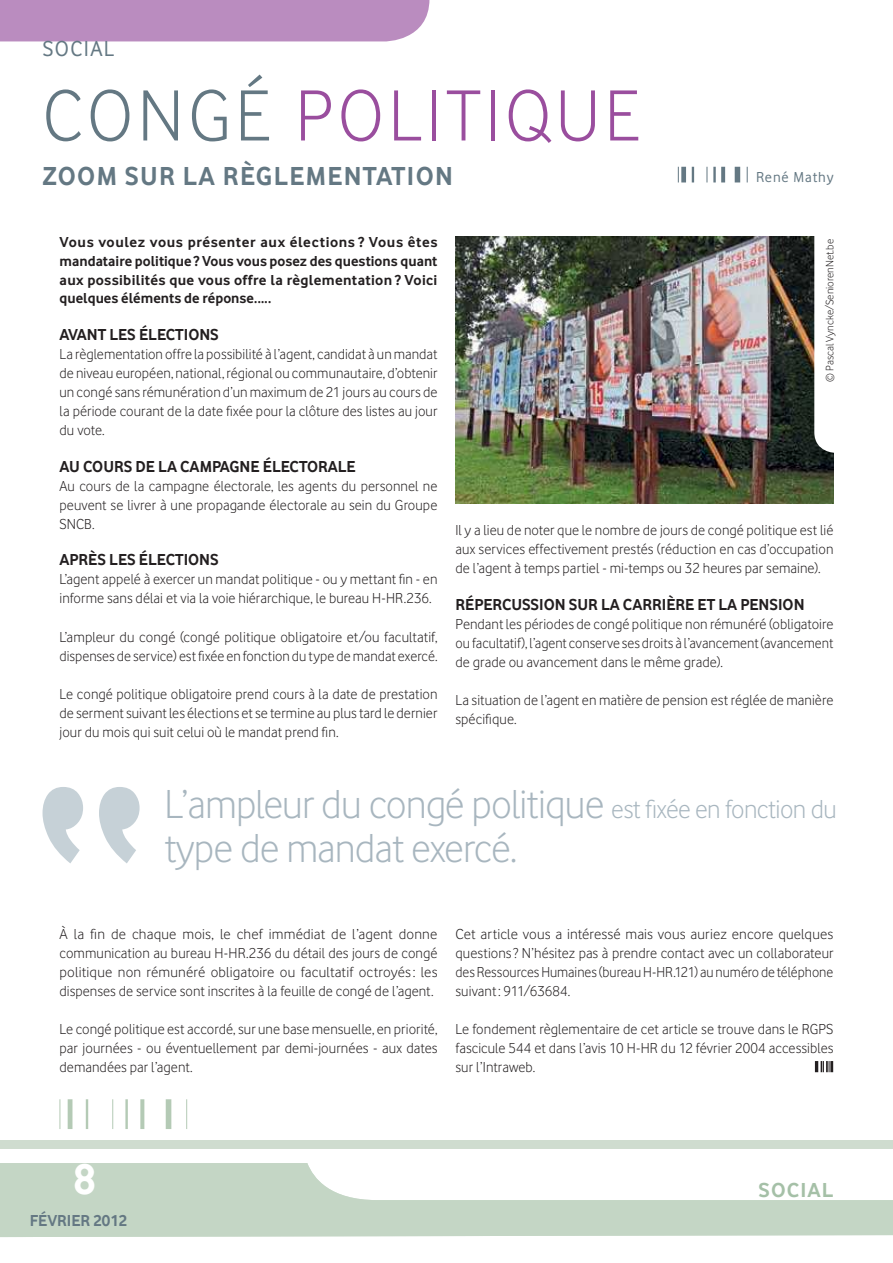
<style>
.page{position:relative;width:893px;height:1263px;background:#fff}
.page>*{position:absolute;margin:0;border:0;box-sizing:border-box;transform-origin:0 0}
.t1{font:75px "Vodafone Lt";letter-spacing:.06em;color:#9a4e9e}
.t2{font:700 45px "Vodafone Rg";color:#fff}
.t3{font:42px/43.5px "Vodafone Lt";letter-spacing:-.02em;color:#a8b6bf}
.t4{font:700 27px "Vodafone Rg";letter-spacing:.05em;color:#647883}
.t5{font:22.5px "Vodafone Rg";letter-spacing:.06em;color:#647883}
.t6{font:700 21px "Vodafone Rg";letter-spacing:.05em;color:#a5c0a7;scale:1.04 1}
.t7{font:700 16.5px "Vodafone Rg";color:#231f20}
.t8{font:700 16.5px "Vodafone Rg";color:#647883}
.t9{font:15px/19px "Vodafone Lt";letter-spacing:.005em;color:#231f20;text-align:justify}
.t10{font:700 15px/18.8px "Vodafone Rg";letter-spacing:.015em;color:#231f20;text-align:justify}
.t11{font:15px "Vodafone Rg";letter-spacing:.06em;color:#647883}
.t12{font:11.25px "Vodafone Lt";color:#231f20}
.s1{color:#647883}
.s2{font-size:27px}
</style>
<div class="page">
<svg style="left:0;top:1163px;width:893px;height:74px;fill:#c4d6c5"></svg>
<div style="left:0;top:1140px;width:893px;height:9px;background:#cddbcd"></div>
<hr style="left:60px;top:1099px;width:1px;height:30px;background:#b4cab5">
<hr style="left:68px;top:1099px;width:4px;height:30px;background:#b4cab5">
<hr style="left:112px;top:1099px;width:1px;height:30px;background:#b4cab5">
<hr style="left:125px;top:1099px;width:3px;height:30px;background:#b4cab5">
<svg style="left:140px;top:1099px;width:4px;height:30px"></svg>
<div style="left:166px;top:1099px;width:5px;height:30px;background:#b4cab5"></div>
<hr style="left:186px;top:1099px;width:1px;height:30px;background:#b4cab5">
<hr style="left:86px;top:1099px;width:2px;height:30px;background:#b4cab5">
<svg style="left:815px;top:1061px;width:18px;height:11px"></svg>
<div style="left:0;top:0;width:429px;height:41px;background:#ba8cbf"></div>
<svg style="left:43px;top:787px;width:97px;height:76px"></svg>
<img style="left:455px;top:236px;width:378px;height:268px">
<svg style="left:814px;top:236px;width:20px;height:217px"></svg>
<svg style="left:678px;top:167px;width:1px;height:15px"></svg>
<div style="left:681px;top:167px;width:5px;height:15px;background:#647883"></div>
<svg style="left:707px;top:167px;width:1px;height:15px"></svg>
<hr style="left:713px;top:167px;width:3px;height:15px;background:#647883">
<svg style="left:721px;top:167px;width:4px;height:15px"></svg>
<div style="left:735px;top:167px;width:5px;height:15px;background:#647883"></div>
<svg style="left:747px;top:167px;width:1px;height:15px"></svg>
<svg style="left:692px;top:167px;width:2px;height:15px"></svg>
<h3 class="t5" style="left:43px;top:36px;width:73px">SOCIAL</h3>
<h1 class="t1" style="left:43px;top:73px;width:599px"><span class="s1">CONGÉ</span> POLITIQUE</h1>
<h3 class="t4" style="left:43px;top:161px;width:412px">ZOOM SUR LA RÈGLEMENTATION</h3>
<p class="t11" style="left:756px;top:169px;width:79px">René Mathy</p>
<p class="t10" style="left:60px;top:232px;width:379px">Vous voulez vous présenter aux élections ? Vous êtes mandataire politique? Vous vous posez des questions quant aux possibilités que vous offre la règlementation ? Voici quelques éléments de réponse.….</p>
<p class="t7" style="left:60px;top:325px;width:161px">AVANT LES ÉLECTIONS</p>
<p class="t9" style="left:60px;top:344px;width:379px">La règlementation offre la possibilité à l’agent, candidat à un mandat de niveau européen, national, régional ou communautaire, d’obtenir un congé sans rémunération d’un maximum de 21 jours au cours de la période courant de la date fixée pour la clôture des listes au jour du vote.</p>
<p class="t7" style="left:60px;top:456px;width:296px">AU COURS DE LA CAMPAGNE ÉLECTORALE</p>
<p class="t9" style="left:60px;top:476px;width:379px">Au cours de la campagne électorale, les agents du personnel ne peuvent se livrer à une propagande électorale au sein du Groupe SNCB.</p>
<p class="t7" style="left:60px;top:550px;width:161px">APRÈS LES ÉLECTIONS</p>
<p class="t9" style="left:60px;top:570px;width:379px">L’agent appelé à exercer un mandat politique - ou y mettant fin - en informe sans délai et via la voie hiérarchique, le bureau H-HR.236.</p>
<p class="t9" style="left:60px;top:627px;width:379px">L’ampleur du congé (congé politique obligatoire et/ou facultatif, dispenses de service) est fixée en fonction du type de mandat exercé.</p>
<p class="t9" style="left:60px;top:684px;width:379px">Le congé politique obligatoire prend cours à la date de prestation de serment suivant les élections et se termine au plus tard le dernier jour du mois qui suit celui où le mandat prend fin.</p>
<p class="t12" style="left:823px;top:382px;width:144px;rotate:-90deg">© Pascal Vyncke/SeniorenNet.be</p>
<p class="t9" style="left:455px;top:521px;width:379px">Il y a lieu de noter que le nombre de jours de congé politique est lié aux services effectivement prestés (réduction en cas d’occupation de l’agent à temps partiel - mi-temps ou 32 heures par semaine).</p>
<p class="t7" style="left:455px;top:595px;width:351px">RÉPERCUSSION SUR LA CARRI ÈRE ET LA PENSION</p>
<p class="t9" style="left:455px;top:614px;width:379px">Pendant les périodes de congé politique non rémunéré (obligatoire ou facultatif), l’agent conserve ses droits à l’avancement (avancement de grade ou avancement dans le même grade).</p>
<p class="t9" style="left:455px;top:690px;width:379px">La situation de l’agent en matière de pension est réglée de manière spécifique.</p>
<h3 class="t3" style="left:164px;top:782px;width:674px">L’ampleur du congé politique <span class="s2">est fixée en fonction du </span>type de mandat exercé.</h3>
<p class="t9" style="left:60px;top:924px;width:379px">À la fin de chaque mois, le chef immédiat de l’agent donne communication au bureau H-HR.236 du détail des jours de congé politique non rémunéré obligatoire ou facultatif octroyés: les dispenses de service sont inscrites à la feuille de congé de l’agent.</p>
<p class="t9" style="left:60px;top:1019px;width:380px">Le congé politique est accordé, sur une base mensuelle, en priorité, par journées - ou éventuellement par demi-journées - aux dates demandées par l’agent.</p>
<p class="t9" style="left:455px;top:924px;width:379px">Cet article vous a intéressé mais vous auriez encore quelques questions? N’hésitez pas à prendre contact avec un collaborateur des Ressources Humaines (bureau H-HR.121) au numéro de téléphone suivant: 911/63684.</p>
<p class="t9" style="left:455px;top:1019px;width:379px">Le fondement règlementaire de cet article se trouve dans le RGPS fascicule 544 et dans l’avis 10 H-HR du 12 février 2004 accessibles sur l’Intraweb.</p>
<h2 class="t2" style="left:73px;top:1153px;width:25px">8</h2>
<p class="t8" style="left:30px;top:1211px;width:99px">Février 2012</p>
<h3 class="t6" style="left:758px;top:1178px;width:74px">SOCIAL</h3>
</div>
